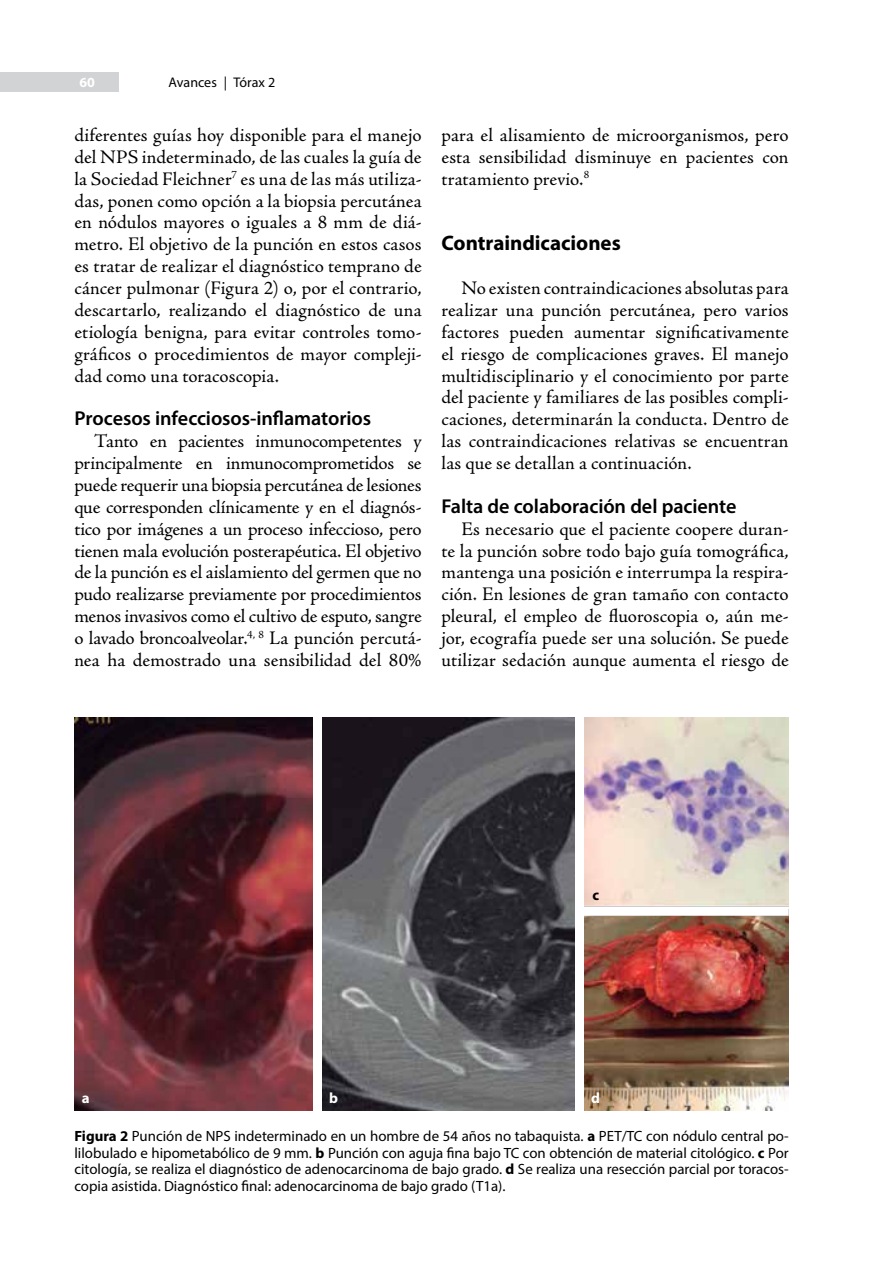
<style>
.page{position:relative;width:883px;height:1265px;background:#fff}
.page>*{position:absolute;margin:0;border:0;box-sizing:border-box;transform-origin:0 0}
.t1{font:700 21px "Myriad Pro";color:#000}
.t2{font:600 20.12px "Myriad Pro";letter-spacing:-.005em;color:#000}
.t3{font:19.25px/21.9px "Adobe Jenson Pro";color:#000;text-align:justify}
.t4{font:14.88px/16.6px "Myriad Pro";color:#000;text-align:justify}
.t5{font:700 14.88px "Myriad Pro";color:#fff}
.t6{font:700 14.88px "Myriad Pro";color:#000}
.t7{font:14px "Myriad Pro";color:#000}
.t8{font:700 14px "Myriad Pro";color:#fff}
.s1{font-weight:700}
</style>
<div class="page">
<div style="left:0;top:72px;width:119px;height:20px;background:#d1d3d4"></div>
<img style="left:74px;top:718px;width:238px;height:392px">
<img style="left:322px;top:718px;width:252px;height:392px">
<img style="left:584px;top:718px;width:205px;height:392px">
<div style="left:583px;top:907px;width:206px;height:9px;background:#fff"></div>
<p class="t8" style="left:79px;top:73px;width:17px">60</p>
<p class="t7" style="left:169px;top:74px;width:108px">Avances | Tórax 2</p>
<p class="t3" style="left:74px;top:124px;width:349px">diferentes guías hoy disponible para el manejo del NPS indeterminado, de las cuales la guía de la Sociedad Fleichner<sup>7</sup> es una de las más utiliza&shy;das, ponen como opción a la biopsia percutánea en nódulos mayores o iguales a 8 mm de diá&shy;metro. El objetivo de la punción en estos casos es tratar de realizar el diagnóstico temprano de cáncer pulmonar (Figura 2) o, por el contrario, descartarlo, realizando el diagnóstico de una etiología benigna, para evitar controles tomo&shy;gráficos o procedimientos de mayor compleji&shy;dad como una toracoscopia.</p>
<p class="t2" style="left:74px;top:406px;width:298px">Procesos infecciosos-inflamatorios</p>
<p class="t3" style="left:74px;top:431px;width:349px;text-indent:20px">Tanto en pacientes inmunocompetentes y principalmente en inmunocomprometidos se puede requerir una biopsia percutánea de lesiones que corresponden clínicamente y en el diagnós&shy;tico por imágenes a un proceso infeccioso, pero tienen mala evolución posterapéutica. El objetivo de la punción es el aislamiento del germen que no pudo realizarse previamente por procedimientos menos invasivos como el cultivo de esputo, sangre o lavado broncoalveolar.<sup>4,</sup> <sup>8</sup> La punción percutá&shy;nea ha demostrado una sensibilidad del 80%</p>
<p class="t3" style="left:441px;top:124px;width:349px">para el alisamiento de microorganismos, pero esta sensibilidad disminuye en pacientes con tratamiento previo.<sup>8</sup></p>
<p class="t1" style="left:441px;top:230px;width:181px">Contraindicaciones</p>
<p class="t3" style="left:441px;top:277px;width:349px;text-indent:20px">No existen contraindicaciones absolutas para realizar una punción percutánea, pero varios factores pueden aumentar significativamente el riesgo de complicaciones graves. El manejo multidisciplinario y el conocimiento por parte del paciente y familiares de las posibles compli&shy;caciones, determinarán la conducta. Dentro de las contraindicaciones relativas se encuentran las que se detallan a continuación.</p>
<p class="t2" style="left:441px;top:493px;width:296px">Falta de colaboración del paciente</p>
<p class="t3" style="left:441px;top:518px;width:349px;text-indent:20px">Es necesario que el paciente coopere duran&shy;te la punción sobre todo bajo guía tomográfica, mantenga una posición e interrumpa la respira&shy;ción. En lesiones de gran tamaño con contacto pleural, el empleo de fluoroscopia o, aún me&shy;jor, ecografía puede ser una solución. Se puede utilizar sedación aunque aumenta el riesgo de</p>
<p class="t6" style="left:592px;top:885px;width:8px">c</p>
<p class="t5" style="left:591px;top:1088px;width:10px">d</p>
<p class="t4" style="left:74px;top:1128px;width:716px"><span class="s1">Figura 2</span> Punción de NPS indeterminado en un hombre de 54 años no tabaquista. <span class="s1">a</span> PET/TC con nódulo central po&shy;lilobulado e hipometabólico de 9 mm. <span class="s1">b</span> Punción con aguja fina bajo TC con obtención de material citológico. <span class="s1">c</span> Por citología, se realiza el diagnóstico de adenocarcinoma de bajo grado. <span class="s1">d</span> Se realiza una resección parcial por toracos&shy;copia asistida. Diagnóstico final: adenocarcinoma de bajo grado (T1a).</p>
<p class="t5" style="left:82px;top:1088px;width:9px">a</p>
<p class="t5" style="left:329px;top:1088px;width:10px">b</p>
</div>
